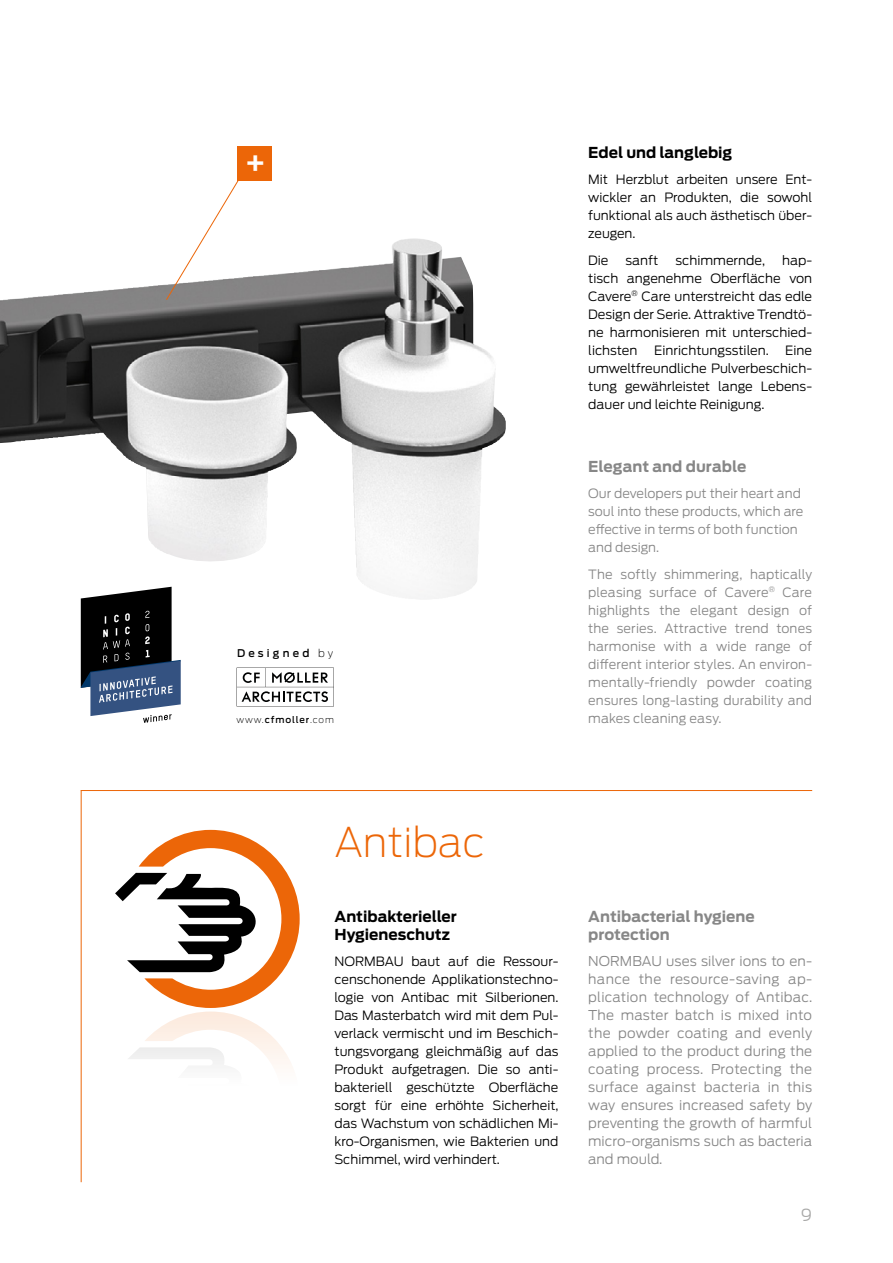
<style>
.page{position:relative;width:893px;height:1263px;background:#fff}
.page>*{position:absolute;margin:0;border:0;box-sizing:border-box;transform-origin:0 0}
.t1{font:200 40.5px "Antenna";color:#ec6608}
.t2{font:500 30.9px "Antenna";color:#fff}
.t3{font:300 16.5px "Antenna";color:#a8a8a7}
.t4{font:700 15px/18px "Antenna";color:#878787}
.t5{font:700 15px/18px "Antenna";color:#000}
.t6{font:300 13.5px/18px "Antenna";color:#878787;text-align:justify}
.t7{font:300 12.75px/18px "Antenna";color:#000;text-align:justify}
.t8{font:300 12.75px/18px "Antenna";color:#878787}
.t9{font:500 10.65px "Antenna";letter-spacing:.3em;color:#000}
.t10{font:200 9px "Antenna";letter-spacing:.1em;color:#000}
.s1{font-weight:200}
.s2{font-weight:500}
</style>
<div class="page">
<img style="left:0;top:239px;width:404px;height:326px">
<svg style="left:115px;top:830px;width:185px;height:235px"></svg>
<hr style="left:81px;top:790px;width:731px;height:1px;background:#ec6608">
<hr style="left:81px;top:790px;width:1px;height:392px;background:#ec6608">
<svg style="left:237px;top:668px;width:97px;height:38px"></svg>
<svg style="left:165px;top:178px;width:75px;height:123px"></svg>
<div style="left:238px;top:146px;width:34px;height:35px;background:#ec6608"></div>
<svg style="left:81px;top:587px;width:100px;height:136px"></svg>
<h2 class="t2" style="left:244px;top:144px;width:23px">+</h2>
<p class="t9" style="left:237px;top:647px;width:98px">Designed <span class="s1">by</span></p>
<p class="t10" style="left:237px;top:714px;width:99px">www.<span class="s2">cfmoller</span>.com</p>
<p class="t5" style="left:588px;top:143px;width:146px">Edel und langlebig</p>
<p class="t7" style="left:588px;top:170px;width:225px">Mit Herzblut arbeiten unsere Ent&shy;wickler an Produkten, die sowohl funktional als auch ästhetisch über&shy;zeugen.</p>
<p class="t7" style="left:588px;top:251px;width:22px">Die</p>
<p class="t7" style="left:626px;top:251px;width:34px">sanft</p>
<p class="t7" style="left:675px;top:251px;width:91px">schimmernde,</p>
<p class="t7" style="left:588px;top:251px;width:225px;text-indent:194px">hap&shy;tisch angenehme Oberfläche von Cavere<sup>®</sup> Care unterstreicht das edle Design der Serie. Attraktive Trendtö&shy;ne harmonisieren mit unterschied&shy;lichsten</p>
<p class="t7" style="left:654px;top:341px;width:116px">Einrichtungsstilen.</p>
<p class="t7" style="left:588px;top:341px;width:225px;text-indent:197px">Eine umweltfreundliche Pulverbeschich&shy;tung gewährleistet lange Lebens&shy;dauer und leichte Reinigung.</p>
<p class="t4" style="left:588px;top:457px;width:160px">Elegant and durable</p>
<p class="t8" style="left:588px;top:485px;width:217px">Our developers put their heart and soul into these products, which are effective in terms of both function and design.</p>
<p class="t8" style="left:588px;top:565px;width:225px;text-align:justify">The softly shimmering, haptically pleasing surface of Cavere<sup>®</sup> Care highlights the elegant design of the series. Attractive trend tones harmonise with a wide range of different interior styles. An environ&shy;mentally-friendly powder coating ensures long-lasting durability and makes cleaning easy.</p>
<h1 class="t1" style="left:334px;top:818px;width:152px">Antibac</h1>
<p class="t5" style="left:334px;top:907px;width:124px">Antibakterieller<br>Hygieneschutz</p>
<p class="t7" style="left:334px;top:952px;width:226px">NORMBAU baut auf die Ressour&shy;censchonende Applikationstechno&shy;logie von Antibac mit Silberionen.<br>Das Masterbatch wird mit dem Pul&shy;verlack vermischt und im Beschich&shy;tungsvorgang gleichmäßig auf das Produkt aufgetragen. Die so anti&shy;bakteriell geschützte Oberfläche sorgt für eine erhöhte Sicherheit, das Wachstum von schädlichen Mi&shy;kro-Organismen, wie Bakterien und Schimmel, wird verhindert.</p>
<p class="t4" style="left:588px;top:907px;width:168px">Antibacterial hygiene protection</p>
<p class="t6" style="left:588px;top:952px;width:226px">NORMBAU uses silver ions to en&shy;hance the resource-saving ap&shy;plication technology of Antibac.<br>The master batch is mixed into the powder coating and evenly applied to the product during the coating process. Protecting the surface against bacteria in this way ensures increased safety by preventing the growth of harmful micro-organisms such as bacteria and mould.</p>
<p class="t3" style="left:801px;top:1205px;width:13px">9</p>
</div>
